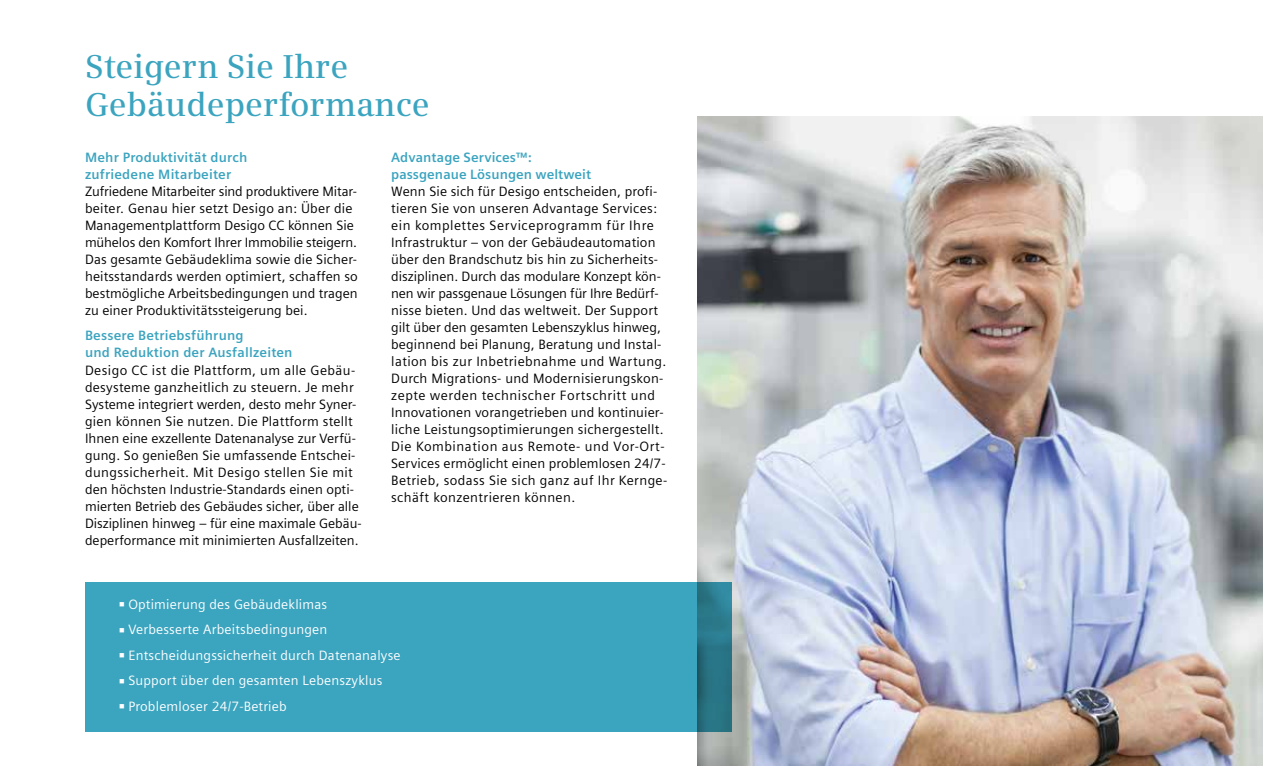
<style>
.page{position:relative;width:1263px;height:766px;background:#fff}
.page>*{position:absolute;margin:0;border:0;box-sizing:border-box;transform-origin:0 0}
.t1{font:600 33px/38.2px "Siemens Serif";color:#3ba4bf}
.t2{font:13.5px/17px "Siemens Sans";letter-spacing:.01em;color:#000}
.t3{font:13.5px "Siemens Sans";letter-spacing:.015em;color:#fff}
.s1{font-weight:700;color:#3ba4bf}
</style>
<div class="page">
<img style="left:697px;top:117px;width:566px;height:648px">
<div style="left:85px;top:582px;width:646px;height:149px;background:#3ba4bf"></div>
<p class="t1" style="left:85px;top:47px;width:346px">Steigern Sie Ihre<br>Gebäudeperformance</p>
<p class="t2" style="left:85px;top:149px;width:274px"><span class="s1">Mehr Produktivität durch<br>zufriedene Mitarbeiter<br></span>Zufriedene Mitarbeiter sind produktivere Mitar&shy;beiter. Genau hier setzt Desigo an: Über die Managementplattform Desigo CC können Sie mühelos den Komfort Ihrer Immobilie steigern.<br>Das gesamte Gebäudeklima sowie die Sicher&shy;heitsstandards werden optimiert, schaffen so bestmögliche Arbeitsbedingungen und tragen zu einer Produktivitätssteigerung bei.</p>
<p class="t2" style="left:85px;top:327px;width:278px"><span class="s1">Bessere Betriebsführung<br>und Reduktion der Ausfallzeiten<br></span>Desigo CC ist die Plattform, um alle Gebäu&shy;desysteme ganzheitlich zu steuern. Je mehr Systeme integriert werden, desto mehr Syner&shy;gien können Sie nutzen. Die Plattform stellt Ihnen eine exzellente Datenanalyse zur Verfü&shy;gung. So genießen Sie umfassende Entschei&shy;dungssicherheit. Mit Desigo stellen Sie mit den höchsten Industrie-Standards einen opti&shy;mierten Betrieb des Gebäudes sicher, über alle Disziplinen hinweg – für eine maximale Gebäu&shy;deperformance mit minimierten Ausfallzeiten.</p>
<p class="t2" style="left:391px;top:149px;width:278px"><span class="s1">Advantage Services™:<br>passgenaue Lösungen weltweit<br></span>Wenn Sie sich für Desigo entscheiden, profi&shy;tieren Sie von unseren Advantage Services: ein komplettes Serviceprogramm für Ihre Infrastruktur – von der Gebäudeautomation über den Brandschutz bis hin zu Sicherheits&shy;disziplinen. Durch das modulare Konzept kön--- nen wir passgenaue Lösungen für Ihre Bedürf&shy;nisse bieten. Und das weltweit. Der Support gilt über den gesamten Lebenszyklus hinweg, beginnend bei Planung, Beratung und Instal&shy;lation bis zur Inbetriebnahme und Wartung.<br>Durch Migrations- und Modernisierungskon&shy;zepte werden technischer Fortschritt und Innovationen vorangetrieben und kontinuier&shy;liche Leistungsoptimierungen sichergestellt.<br>Die Kombination aus Remote- und Vor-Ort-Services ermöglicht einen problemlosen 24/7- Betrieb, sodass Sie sich ganz auf Ihr Kernge&shy;schäft konzentrieren können.</p>
<p class="t3" style="left:119px;top:596px;width:210px">■ Optimierung des Gebäudeklimas</p>
<p class="t3" style="left:119px;top:621px;width:210px">■ Verbesserte Arbeitsbedingungen</p>
<p class="t3" style="left:119px;top:647px;width:283px">■ Entscheidungssicherheit durch Datenanalyse</p>
<p class="t3" style="left:119px;top:672px;width:265px">■ Support über den gesamten Lebenszyklus</p>
<p class="t3" style="left:119px;top:698px;width:169px">■ Problemloser 24/7-Betrieb</p>
</div>
